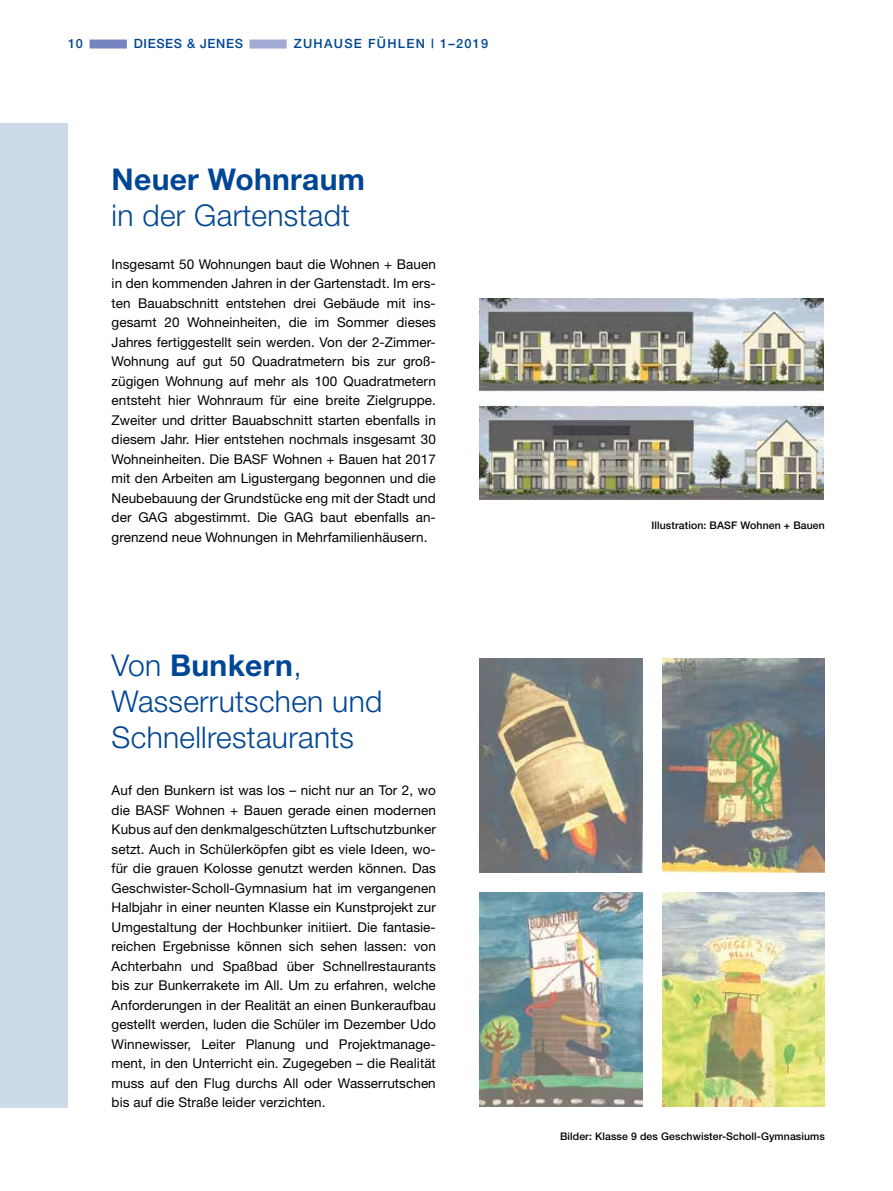
<style>
.page{position:relative;width:893px;height:1191px;background:#fff}
.page>*{position:absolute;margin:0;border:0;box-sizing:border-box;transform-origin:0 0}
.t1{font:300 30px/36px "Helvetica Neue";letter-spacing:.01em;color:#014694}
.t2{font:700 30px "Helvetica Neue";letter-spacing:.01em;color:#014694}
.t3{font:13.5px/19.5px "Helvetica Neue";letter-spacing:.005em;color:#000;text-align:justify}
.t4{font:500 12.75px "Helvetica Neue";letter-spacing:.1em;color:#014694}
.t5{font:500 12.75px "Helvetica Neue";letter-spacing:.05em;color:#014694}
.t6{font:500 10.5px "Helvetica Neue";letter-spacing:.01em;color:#000}
.s1{font-weight:700}
</style>
<div class="page">
<div style="left:90px;top:40px;width:37px;height:9px;background:#7484be"></div>
<div style="left:249px;top:40px;width:38px;height:9px;background:#a3abd5"></div>
<div style="left:0;top:123px;width:68px;height:984px;background:#cddaea"></div>
<img style="left:662px;top:658px;width:163px;height:215px">
<img style="left:662px;top:892px;width:163px;height:215px">
<img style="left:479px;top:658px;width:163px;height:215px">
<img style="left:479px;top:892px;width:163px;height:215px">
<img style="left:479px;top:298px;width:345px;height:202px">
<p class="t4" style="left:68px;top:36px;width:16px">10</p>
<p class="t5" style="left:134px;top:36px;width:111px">DIESES &amp; JENES</p>
<p class="t4" style="left:294px;top:36px;width:196px">ZUHAUSE FÜHLEN | 1–2019</p>
<h1 class="t2" style="left:112px;top:161px;width:255px">Neuer Wohnraum</h1>
<h1 class="t1" style="left:112px;top:197px;width:240px">in der Gartenstadt</h1>
<p class="t3" style="left:112px;top:254px;width:326px">Insgesamt 50 Wohnungen baut die Wohnen + Bauen in den kommenden Jahren in der Gartenstadt. Im ers&shy;ten Bauabschnitt entstehen drei Gebäude mit ins&shy;gesamt 20 Wohneinheiten, die im Sommer dieses Jahres fertiggestellt sein werden. Von der 2-Zimmer-Wohnung auf gut 50 Quadratmetern bis zur groß&shy;zügigen Wohnung auf mehr als 100 Quadratmetern entsteht hier Wohnraum für eine breite Zielgruppe.<br>Zweiter und dritter Bauabschnitt starten ebenfalls in diesem Jahr. Hier entstehen nochmals insgesamt 30<br>Wohneinheiten. Die BASF Wohnen + Bauen hat 2017 mit den Arbeiten am Ligustergang begonnen und die Neubebauung der Grundstücke eng mit der Stadt und der GAG abgestimmt. Die GAG baut ebenfalls an&shy;grenzend neue Wohnungen in Mehrfamilienhäusern.</p>
<h1 class="t1" style="left:112px;top:646px;width:272px">Von <span class="s1">Bunkern</span>,<br>Wasserrutschen und<br>Schnellrestaurants</h1>
<p class="t3" style="left:112px;top:780px;width:326px">Auf den Bunkern ist was los – nicht nur an Tor 2, wo die BASF Wohnen + Bauen gerade einen modernen Kubus auf den denkmalgeschützten Luftschutzbunker setzt. Auch in Schülerköpfen gibt es viele Ideen, wo&shy;für die grauen Kolosse genutzt werden können. Das Geschwister-Scholl-Gymnasium hat im vergangenen Halbjahr in einer neunten Klasse ein Kunstprojekt zur Umgestaltung der Hochbunker initiiert. Die fantasie&shy;reichen Ergebnisse können sich sehen lassen: von Achterbahn und Spaßbad über Schnellrestaurants bis zur Bunkerrakete im All. Um zu erfahren, welche Anforderungen in der Realität an einen Bunkeraufbau gestellt werden, luden die Schüler im Dezember Udo Winnewisser, Leiter Planung und Projektmanage&shy;ment, in den Unterricht ein. Zugegeben – die Realität muss auf den Flug durchs All oder Wasserrutschen bis auf die Straße leider verzichten.</p>
<p class="t6" style="left:651px;top:519px;width:175px">Illustration: BASF Wohnen + Bauen</p>
<p class="t6" style="left:560px;top:1130px;width:266px">Bilder: Klasse 9 des Geschwister-Scholl-Gymnasiums</p>
</div>
